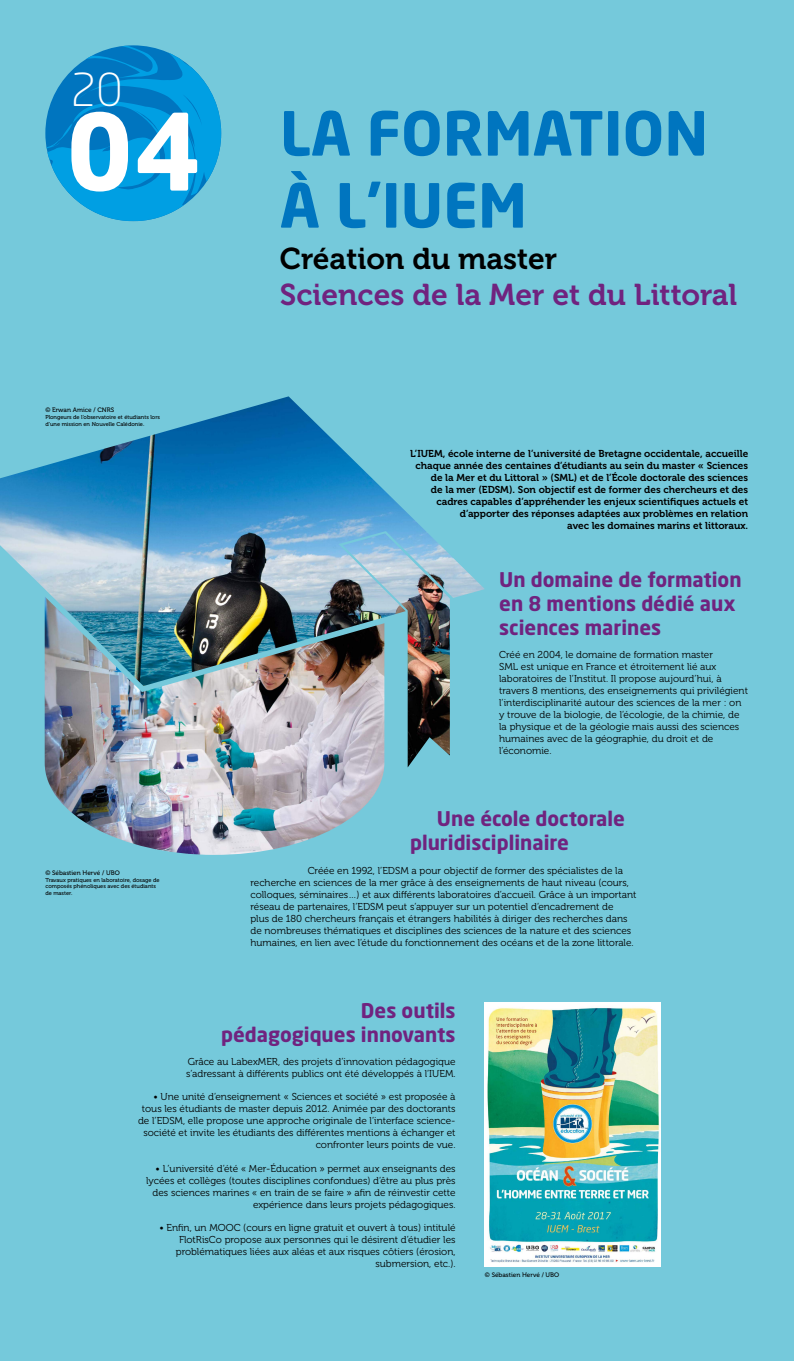
<style>
.page{position:relative;width:794px;height:1361px;background:#75c9db}
.page>*{position:absolute;margin:0;border:0;box-sizing:border-box;transform-origin:0 0}
.t1{font:700 104.92px "Neo Sans Std";color:#fff}
.t2{font:700 60px/72px "Neo Sans Std";color:#0075bf}
.t3{font:300 44.96px "Neo Sans Std";color:#fff}
.t4{font:30px "Museo 700";color:#70237f}
.t5{font:30px "Museo 700";color:#000}
.t6{font:700 20px/24px "Neo Sans Std";color:#70237f}
.t7{font:10px/12px "Museo 300";color:#000}
.t8{font:10px/12px "Museo 700";color:#000;text-align:right}
.t9{font:6.4px "Museo 500";color:#000}
.t10{font:5.6px/6.7px "Museo 500";color:#000}
</style>
<div class="page">
<svg style="left:45px;top:45px;width:176px;height:176px"></svg>
<img style="left:45px;top:767px;width:339px;height:88px">
<img style="left:0;top:396px;width:485px;height:371px">
<img style="left:485px;top:1002px;width:175px;height:264px">
<h3 class="t3" style="left:70px;top:63px;width:54px">20</h3>
<h1 class="t1" style="left:66px;top:84px;width:137px">04</h1>
<p class="t9" style="left:45px;top:406px;width:70px">© Erwan Amice / CNRS</p>
<p class="t10" style="left:45px;top:414px;width:116px">Plongeurs de l’observatoire et étudiants lors d’une mission en Nouvelle Calédonie.</p>
<p class="t9" style="left:45px;top:869px;width:76px">© Sébastien Hervé / UBO</p>
<p class="t10" style="left:45px;top:876px;width:116px">Travaux pratiques en laboratoire, dosage de composés phénoliques avec des étudiants de master.</p>
<h2 class="t2" style="left:280px;top:96px;width:430px">LA FORMATION<br>À L’IUEM</h2>
<h3 class="t5" style="left:280px;top:242px;width:279px">Création du master</h3>
<h3 class="t4" style="left:280px;top:278px;width:459px">Sciences de la Mer et du Littoral</h3>
<p class="t8" style="left:410px;top:447px;width:340px">L’IUEM, école interne de l’université de Bretagne occidentale, accueille chaque année des centaines d’étudiants au sein du master « Sciences de la Mer et du Littoral » (SML) et de l’École doctorale des sciences<br>de la mer (EDSM). Son objectif est de former des chercheurs et des cadres capables d’appréhender les enjeux scientifiques actuels et d’apporter des réponses adaptées aux problèmes en relation<br>avec les domaines marins et littoraux.</p>
<h3 class="t6" style="left:499px;top:567px;width:244px">Un domaine de formation en 8 mentions dédié aux sciences marines</h3>
<p class="t7" style="left:499px;top:649px;width:250px">Créé en 2004, le domaine de formation master<br>SML est unique en France et étroitement lié aux laboratoires de l’Institut. Il propose aujourd’hui, à travers 8 mentions, des enseignements qui privilégient l’interdisciplinarité autour des sciences de la mer : on y trouve de la biologie, de l’écologie, de la chimie, de la physique et de la géologie mais aussi des sciences humaines avec de la géographie, du droit et de l’économie.</p>
<h3 class="t6" style="left:410px;top:806px;width:216px;text-indent:27px">Une école doctorale pluridisciplinaire</h3>
<p class="t7" style="left:250px;top:864px;width:387px;text-indent:57px">Créée en 1992, l’EDSM a pour objectif de former des spécialistes de la recherche en sciences de la mer grâce à des enseignements de haut niveau (cours, colloques, séminaires…) et aux différents laboratoires d’accueil. Grâce à un important réseau de partenaires, l’EDSM peut s’appuyer sur un potentiel d’encadrement de<br>plus de 180 chercheurs français et étrangers habilités à diriger des recherches dans de nombreuses thématiques et disciplines des sciences de la nature et des sciences humaines, en lien avec l’étude du fonctionnement des océans et de la zone littorale.</p>
<h3 class="t6" style="left:221px;top:997px;width:236px;text-align:right">Des outils<br>pédagogiques innovants</h3>
<p class="t7" style="left:186px;top:1055px;width:271px">Grâce au LabexMER, des projets d’innovation pédagogique s’adressant à différents publics ont été développés à l’IUEM.</p>
<p class="t7" style="left:138px;top:1091px;width:319px;text-align:right">• Une unité d’enseignement « Sciences et société » est proposée à tous les étudiants de master depuis 2012. Animée par des doctorants de l’EDSM, elle propose une approche originale de l’interface science&shy;société et invite les étudiants des différentes mentions à échanger et confronter leurs points de vue.</p>
<p class="t7" style="left:146px;top:1162px;width:311px;text-align:right">• L’université d’été « Mer-Éducation » permet aux enseignants des lycées et collèges (toutes disciplines confondues) d’être au plus près des sciences marines « en train de se faire » afin de réinvestir cette expérience dans leurs projets pédagogiques.</p>
<p class="t7" style="left:159px;top:1221px;width:298px;text-align:right">• Enfin, un MOOC (cours en ligne gratuit et ouvert à tous) intitulé FlotRisCo propose aux personnes qui le désirent d’étudier les problématiques liées aux aléas et aux risques côtiers (érosion, submersion, etc.).</p>
<p class="t9" style="left:485px;top:1271px;width:76px">© Sébastien Hervé / UBO</p>
</div>
